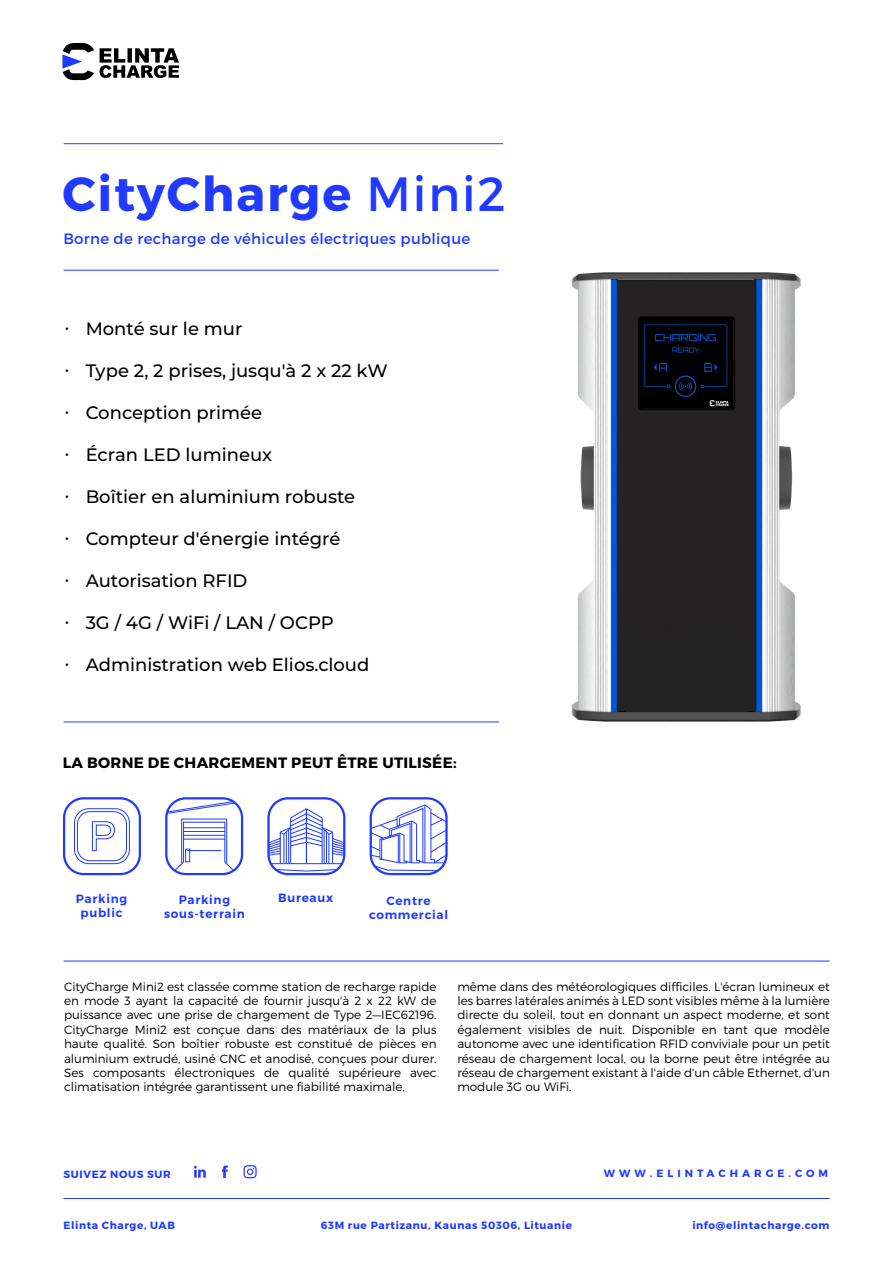
<style>
.page{position:relative;width:893px;height:1263px;background:#fff}
.page>*{position:absolute;margin:0;border:0;box-sizing:border-box;transform-origin:0 0}
.t1{font:700 48px "Montserrat";letter-spacing:.04em;color:#203aff}
.t2{font:500 18px "Montserrat";color:#000}
.t3{font:15px "Montserrat";letter-spacing:.02em;color:#203aff}
.t4{font:700 15px "Montserrat";letter-spacing:.02em;color:#000}
.t5{font:300 12px/14.4px "Montserrat";color:#000;text-align:justify}
.t6{font:600 12px/14.4px "Montserrat";letter-spacing:.06em;color:#203aff;text-align:center}
.t7{font:700 10.5px "Montserrat";letter-spacing:.06em;color:#203aff}
.t8{font:700 10.5px "Montserrat";letter-spacing:.38em;color:#203aff}
.s1{font-weight:400}
</style>
<div class="page">
<hr style="left:64px;top:721px;width:439px;height:1px;background:#203aff">
<hr style="left:64px;top:961px;width:766px;height:1px;background:#203aff">
<svg style="left:100px;top:48px;width:79px;height:30px"></svg>
<svg style="left:62px;top:43px;width:32px;height:37px"></svg>
<hr style="left:63px;top:1198px;width:767px;height:1px;background:#203aff">
<div style="left:63px;top:797px;width:78px;height:78px;border:2px solid #203aff;border-radius:20px"></div>
<svg style="left:92px;top:821px;width:23px;height:30px"></svg>
<div style="left:77px;top:811px;width:50px;height:50px;border:1px solid #203aff;border-radius:13px"></div>
<div style="left:74px;top:808px;width:56px;height:56px;border:1px solid #203aff;border-radius:14px"></div>
<svg style="left:174px;top:821px;width:60px;height:50px"></svg>
<hr style="left:184px;top:827px;width:41px;height:1px;background:#203aff">
<hr style="left:184px;top:831px;width:41px;height:1px;background:#203aff">
<hr style="left:184px;top:835px;width:41px;height:1px;background:#203aff">
<hr style="left:184px;top:839px;width:41px;height:1px;background:#203aff">
<div style="left:185px;top:849px;width:5px;height:13px;border:1px solid #203aff"></div>
<hr style="left:187px;top:850px;width:34px;height:1px;background:#203aff">
<div style="left:181px;top:819px;width:46px;height:45px;border:1px solid #203aff"></div>
<svg style="left:168px;top:801px;width:68px;height:13px"></svg>
<div style="left:165px;top:797px;width:78px;height:78px;border:2px solid #203aff;border-radius:20px"></div>
<svg style="left:270px;top:808px;width:75px;height:64px"></svg>
<div style="left:267px;top:797px;width:78px;height:78px;border:2px solid #203aff;border-radius:20px"></div>
<svg style="left:370px;top:804px;width:75px;height:67px"></svg>
<div style="left:370px;top:797px;width:78px;height:78px;border:2px solid #203aff;border-radius:20px"></div>
<hr style="left:64px;top:270px;width:439px;height:1px;background:#203aff">
<hr style="left:64px;top:143px;width:439px;height:1px;background:#203aff">
<img style="left:499px;top:270px;width:302px;height:452px">
<svg style="left:221px;top:1165px;width:7px;height:13px"></svg>
<svg style="left:244px;top:1165px;width:13px;height:13px"></svg>
<svg style="left:194px;top:1166px;width:12px;height:12px"></svg>
<h1 class="t1" style="left:62px;top:164px;width:445px">CityCharge <span class="s1">Mini2</span></h1>
<p class="t3" style="left:63px;top:229px;width:408px">Borne de recharge de véhicules électriques publique</p>
<h2 class="t2" style="left:64px;top:316px;width:7px">∙</h2>
<h2 class="t2" style="left:64px;top:358px;width:7px">∙</h2>
<h2 class="t2" style="left:64px;top:400px;width:7px">∙</h2>
<h2 class="t2" style="left:64px;top:442px;width:7px">∙</h2>
<h2 class="t2" style="left:64px;top:484px;width:7px">∙</h2>
<h2 class="t2" style="left:64px;top:526px;width:7px">∙</h2>
<h2 class="t2" style="left:64px;top:568px;width:7px">∙</h2>
<h2 class="t2" style="left:64px;top:610px;width:7px">∙</h2>
<h2 class="t2" style="left:64px;top:652px;width:7px">∙</h2>
<h2 class="t2" style="left:86px;top:316px;width:158px">Monté sur le mur</h2>
<h2 class="t2" style="left:86px;top:358px;width:304px">Type 2, 2 prises, jusqu'à 2 x 22 kW</h2>
<h2 class="t2" style="left:86px;top:400px;width:178px">Conception primée</h2>
<h2 class="t2" style="left:86px;top:442px;width:188px">Écran LED lumineux</h2>
<h2 class="t2" style="left:86px;top:484px;width:271px">Boîtier en aluminium robuste</h2>
<h2 class="t2" style="left:86px;top:526px;width:256px">Compteur d'énergie intégré</h2>
<h2 class="t2" style="left:86px;top:568px;width:163px">Autorisation RFID</h2>
<h2 class="t2" style="left:86px;top:610px;width:250px">3G / 4G / WiFi / LAN / OCPP</h2>
<h2 class="t2" style="left:86px;top:652px;width:285px">Administration web Elios.cloud</h2>
<p class="t4" style="left:63px;top:753px;width:395px">LA BORNE DE CHARGEMENT PEUT ÊTRE UTILISÉE:</p>
<p class="t6" style="left:76px;top:892px;width:53px">Parking public</p>
<p class="t6" style="left:164px;top:892px;width:82px">Parking sous-terrain</p>
<p class="t6" style="left:278px;top:890px;width:57px">Bureaux</p>
<p class="t6" style="left:369px;top:893px;width:80px">Centre commercial</p>
<p class="t5" style="left:64px;top:979px;width:374px">CityCharge Mini2 est classée comme station de recharge rapide en mode 3 ayant la capacité de fournir jusqu'à 2 x 22 kW de puissance avec une prise de chargement de Type 2—IEC62196.<br>CityCharge Mini2 est conçue dans des matériaux de la plus haute qualité. Son boîtier robuste est constitué de pièces en aluminium extrudé, usiné CNC et anodisé, conçues pour durer.<br>Ses composants électroniques de qualité supérieure avec climatisation intégrée garantissent une fiabilité maximale,</p>
<p class="t5" style="left:457px;top:979px;width:374px">même dans des météorologiques difficiles. L'écran lumineux et les barres latérales animés à LED sont visibles même à la lumière directe du soleil, tout en donnant un aspect moderne, et sont également visibles de nuit. Disponible en tant que modèle autonome avec une identification RFID conviviale pour un petit réseau de chargement local, ou la borne peut être intégrée au réseau de chargement existant à l'aide d'un câble Ethernet, d'un module 3G ou WiFi.</p>
<p class="t7" style="left:63px;top:1167px;width:109px">SUIVEZ NOUS SUR</p>
<p class="t8" style="left:604px;top:1167px;width:226px">WWW.ELINTACHARGE.COM</p>
<p class="t7" style="left:63px;top:1219px;width:113px">Elinta Charge, UAB</p>
<p class="t7" style="left:321px;top:1219px;width:253px">63M rue Partizanu, Kaunas 50306, Lituanie</p>
<p class="t7" style="left:692px;top:1219px;width:138px">info@elintacharge.com</p>
</div>
